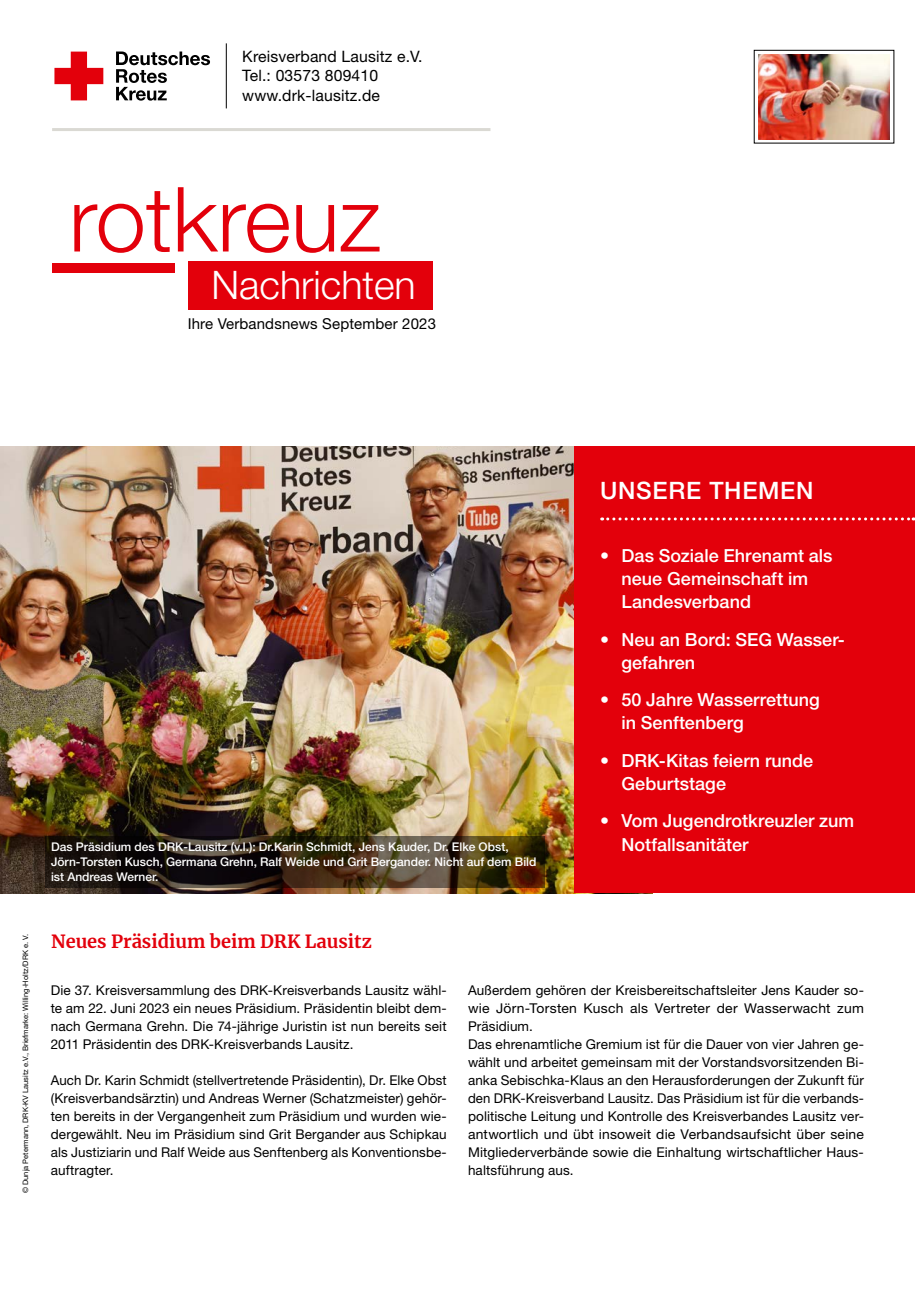
<style>
.page{position:relative;width:915px;height:1297px;background:#fff}
.page>*{position:absolute;margin:0;border:0;box-sizing:border-box;transform-origin:0 0}
.t1{font:300 90px "Helvetica Neue LT Std";color:#e3000b}
.t2{font:300 39.3px "Helvetica Neue LT Pro";color:#fff}
.t3{font:500 24px "Helvetica Neue LT Pro";letter-spacing:.03em;color:#fff}
.t4{font:500 18px/23.2px "Helvetica Neue LT Pro";color:#fff}
.t5{font:700 18px "Merriweather";color:#e3000b}
.t6{font:15.75px "Helvetica Neue LT Pro";letter-spacing:.01em;color:#000}
.t7{font:15px "Helvetica Neue LT Pro";letter-spacing:.01em;color:#000}
.MGB_Copy{font:13.5px/18px "Helvetica Neue LT Pro";letter-spacing:.01em;color:#000;text-align:justify}
.MGB_BU{font:500 12px/15px "Helvetica Neue LT Pro";color:#fff}
.MGB_Fotocredits{font:7.5px "Helvetica Neue LT Pro";color:#000}
</style>
<div class="page">
<img style="left:0;top:446px;width:574px;height:447px">
<svg style="left:45px;top:837px;width:499px;height:51px;background:#342718"></svg>
<div style="left:574px;top:446px;width:340px;height:447px;background:#e3000b"></div>
<svg style="left:601px;top:517px;width:312px;height:3px"></svg>
<svg style="left:54px;top:52px;width:49px;height:48px"></svg>
<svg style="left:116px;top:52px;width:94px;height:49px"></svg>
<hr style="left:52px;top:128px;width:438px;height:3px;background:#dad9d3">
<hr style="left:226px;top:43px;width:1px;height:65px;background:#000">
<div style="left:188px;top:261px;width:244px;height:49px;background:#e3000b"></div>
<div style="left:52px;top:263px;width:122px;height:9px;background:#e3000b"></div>
<div style="left:753px;top:50px;width:140px;height:93px;border:1px solid #000"></div>
<img style="left:758px;top:54px;width:131px;height:85px">
<p class="t6" style="left:242px;top:47px;width:181px">Kreisverband Lausitz e.V.</p>
<p class="t6" style="left:242px;top:66px;width:137px">Tel.: 03573 809410</p>
<p class="t6" style="left:242px;top:85px;width:139px">www.drk-lausitz.de</p>
<p class="t1" style="left:69px;top:164px;width:313px">rotkreuz</p>
<p class="t2" style="left:211px;top:261px;width:206px">Nachrichten</p>
<p class="t7" style="left:188px;top:314px;width:250px">Ihre Verbandsnews September 2023</p>
<p class="MGB_Fotocredits" style="left:21px;top:1193px;width:260px;rotate:-90deg">© Dunja Petermann, DRK-KV Lausitz e.V., Briefmarke: Willing-Holtz/DRK e. V.</p>
<p class="MGB_BU" style="left:51px;top:839px;width:487px">Das Präsidium des DRK-Lausitz (v.l.): Dr.Karin Schmidt, Jens Kauder, Dr. Elke Obst,<br>Jörn-Torsten Kusch, Germana Grehn, Ralf Weide und Grit Bergander. Nicht auf dem Bild ist Andreas Werner.</p>
<p class="t5" style="left:51px;top:929px;width:322px">Neues Präsidium beim DRK Lausitz</p>
<p class="t3" style="left:600px;top:476px;width:215px">UNSERE THEMEN</p>
<p class="t4" style="left:621px;top:544px;width:212px;text-indent:-21px">• Das Soziale Ehrenamt als neue Gemeinschaft im<br>Landesverband</p>
<p class="t4" style="left:621px;top:627px;width:225px;text-indent:-21px">• Neu an Bord: SEG Wasser&shy;gefahren</p>
<p class="t4" style="left:621px;top:688px;width:200px;text-indent:-21px">• 50 Jahre Wasserrettung in Senftenberg</p>
<p class="t4" style="left:621px;top:748px;width:193px;text-indent:-21px">• DRK-Kitas feiern runde<br>Geburtstage</p>
<p class="t4" style="left:621px;top:809px;width:234px;text-indent:-21px">• Vom Jugendrotkreuzler zum<br>Notfallsanitäter</p>
<p class="MGB_Copy" style="left:51px;top:980px;width:397px">Die 37. Kreisversammlung des DRK-Kreisverbands Lausitz wähl&shy;te am 22. Juni 2023 ein neues Präsidium. Präsidentin bleibt dem&shy;nach Germana Grehn. Die 74-jährige Juristin ist nun bereits seit 2011 Präsidentin des DRK-Kreisverbands Lausitz.</p>
<p class="MGB_Copy" style="left:51px;top:1070px;width:397px">Auch Dr. Karin Schmidt (stellvertretende Präsidentin), Dr. Elke Obst (Kreisverbandsärztin) und Andreas Werner (Schatzmeister) gehör&shy;ten bereits in der Vergangenheit zum Präsidium und wurden wie&shy;dergewählt. Neu im Präsidium sind Grit Bergander aus Schipkau als Justiziarin und Ralf Weide aus Senftenberg als Konventionsbe&shy;auftragter.</p>
<p class="MGB_Copy" style="left:468px;top:980px;width:397px">Außerdem gehören der Kreisbereitschaftsleiter Jens Kauder so&shy;wie Jörn-Torsten Kusch als Vertreter der Wasserwacht zum Präsidium.</p>
<p class="MGB_Copy" style="left:468px;top:1034px;width:397px">Das ehrenamtliche Gremium ist für die Dauer von vier Jahren ge&shy;wählt und arbeitet gemeinsam mit der Vorstandsvorsitzenden Bi&shy;anka Sebischka-Klaus an den Herausforderungen der Zukunft für den DRK-Kreisverband Lausitz. Das Präsidium ist für die verbands&shy;politische Leitung und Kontrolle des Kreisverbandes Lausitz ver&shy;antwortlich und übt insoweit die Verbandsaufsicht über seine Mitgliederverbände sowie die Einhaltung wirtschaftlicher Haus&shy;haltsführung aus.</p>
</div>
